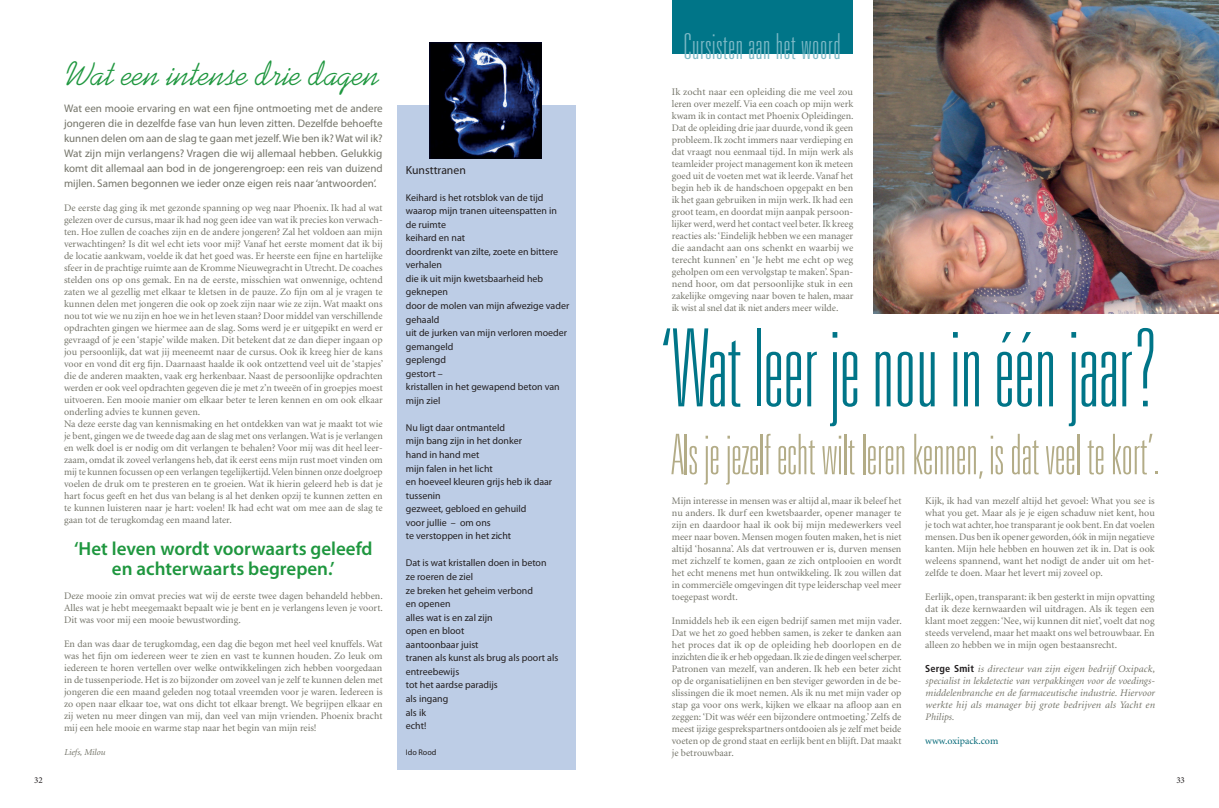
<style>
.page{position:relative;width:1219px;height:808px;background:#fff}
.page>*{position:absolute;margin:0;border:0;box-sizing:border-box;transform-origin:0 0}
.t1{font:100 ultra-condensed 108px "Univers LT Std";color:#007588}
.t2{font:100 ultra-condensed 56px "Univers LT Std";color:#b3ac87}
.t3{font:100 ultra-condensed 35.8px "Univers LT Std";letter-spacing:.02em;color:#7db9c6}
.t4{font:34px "Kaufmann BT";color:#1f973f}
.t5{font:600 19px/20px "Myriad Pro";color:#1f973f;text-align:center}
.t6{font:11.7px "Myriad Pro";color:#231f20}
.t7{font:11px/15px "Myriad Pro";color:#747469;text-align:justify}
.t8{font:10px/12px "Minion";color:#747469;text-align:justify}
.t9{font:italic 10px/12px "Minion";letter-spacing:.01em;color:#747469;text-align:justify}
.t10{font:10px "Minion";color:#006776}
.t11{font:9.9px/13.5px "Myriad Pro";color:#231f20}
.t12{font:italic 9px "Minion";color:#747469}
.t13{font:9px "Minion Pro";color:#231f20}
.t14{font:8.1px "Myriad Pro";color:#231f20}
.s1{font-family:"Frutiger LT Std";font-weight:700;font-style:normal;font-stretch:condensed;color:#231f20}
</style>
<div class="page">
<img style="left:873px;top:0;width:346px;height:313px">
<div style="left:397px;top:105px;width:178px;height:665px;background:#bdcde6"></div>
<img style="left:430px;top:43px;width:111px;height:116px">
<div style="left:672px;top:0;width:180px;height:54px;background:#007588"></div>
<h3 class="t4" style="left:66px;top:54px;width:316px">Wat een intense drie dagen</h3>
<p class="t7" style="left:64px;top:101px;width:320px">Wat een mooie ervaring en wat een fijne ontmoeting met de andere jongeren die in dezelfde fase van hun leven zitten. Dezelfde behoefte kunnen delen om aan de slag te gaan met jezelf. Wie ben ik? Wat wil ik?<br>Wat zijn mijn verlangens? Vragen die wij allemaal hebben. Gelukkig komt dit allemaal aan bod in de jongerengroep: een reis van duizend mijlen. Samen begonnen we ieder onze eigen reis naar ‘antwoorden’.</p>
<p class="t8" style="left:64px;top:202px;width:321px;text-align:left">De eerste dag ging ik met gezonde spanning op weg naar Phoenix. Ik had al wat gelezen over de cursus, maar ik had nog geen idee van wat ik precies kon verwach&shy;ten. Hoe zullen de coaches zijn en de andere jongeren? Zal het voldoen aan mijn verwachtingen? Is dit wel echt iets voor mij? Vanaf het eerste moment dat ik bij de locatie aankwam, voelde ik dat het goed was. Er heerste een fijne en hartelijke sfeer in de prachtige ruimte aan de Kromme Nieuwegracht in Utrecht. De coaches stelden ons op ons gemak. En na de eerste, misschien wat onwennige, ochtend zaten we al gezellig met elkaar te kletsen in de pauze. Zo fijn om al je vragen te kunnen delen met jongeren die ook op zoek zijn naar wie ze zijn. Wat maakt ons nou tot wie we nu zijn en hoe we in het leven staan? Door middel van verschillende opdrachten gingen we hiermee aan de slag. Soms werd je er uitgepikt en werd er gevraagd of je een ‘stapje’ wilde maken. Dit betekent dat ze dan dieper ingaan op jou persoonlijk, dat wat jij meeneemt naar de cursus. Ook ik kreeg hier de kans voor en vond dit erg fijn. Daarnaast haalde ik ook ontzettend veel uit de ‘stapjes’ die de anderen maakten, vaak erg herkenbaar. Naast de persoonlijke opdrachten werden er ook veel opdrachten gegeven die je met z’n tweeën of in groepjes moest uitvoeren. Een mooie manier om elkaar beter te leren kennen en om ook elkaar onderling advies te kunnen geven.<br>Na deze eerste dag van kennismaking en het ontdekken van wat je maakt tot wie je bent, gingen we de tweede dag aan de slag met ons verlangen. Wat is je verlangen en welk doel is er nodig om dit verlangen te behalen? Voor mij was dit heel leer&shy;zaam, omdat ik zoveel verlangens heb, dat ik eerst eens mijn rust moet vinden om mij te kunnen focussen op een verlangen tegelijkertijd. Velen binnen onze doelgroep voelen de druk om te presteren en te groeien. Wat ik hierin geleerd heb is dat je hart focus geeft en het dus van belang is al het denken opzij te kunnen zetten en te kunnen luisteren naar je hart: voelen! Ik had echt wat om mee aan de slag te gaan tot de terugkomdag een maand later.</p>
<h3 class="t5" style="left:74px;top:538px;width:300px">‘Het leven wordt voorwaarts geleefd en achterwaarts begrepen.’</h3>
<p class="t8" style="left:64px;top:590px;width:320px">Deze mooie zin omvat precies wat wij de eerste twee dagen behandeld hebben.<br>Alles wat je hebt meegemaakt bepaalt wie je bent en je verlangens leven je voort.<br>Dit was voor mij een mooie bewustwording.</p>
<p class="t8" style="left:64px;top:638px;width:320px">En dan was daar de terugkomdag, een dag die begon met heel veel knuffels. Wat was het fijn om iedereen weer te zien en vast te kunnen houden. Zo leuk om iedereen te horen vertellen over welke ontwikkelingen zich hebben voorgedaan in de tussenperiode. Het is zo bijzonder om zoveel van je zelf te kunnen delen met jongeren die een maand geleden nog totaal vreemden voor je waren. Iedereen is zo open naar elkaar toe, wat ons dicht tot elkaar brengt. We begrijpen elkaar en zij weten nu meer dingen van mij, dan veel van mijn vrienden. Phoenix bracht mij een hele mooie en warme stap naar het begin van mijn reis!</p>
<p class="t12" style="left:64px;top:748px;width:43px">Liefs, Milou</p>
<p class="t6" style="left:406px;top:163px;width:62px">Kunsttranen</p>
<p class="t11" style="left:406px;top:190px;width:165px">Keihard is het rotsblok van de tijd waarop mijn tranen uiteenspatten in de ruimte<br>keihard en nat<br>doordrenkt van zilte, zoete en bittere verhalen<br>die ik uit mijn kwetsbaarheid heb geknepen<br>door de molen van mijn afwezige vader gehaald<br>uit de jurken van mijn verloren moeder gemangeld<br>geplengd<br>gestort –<br>kristallen in het gewapend beton van mijn ziel</p>
<p class="t11" style="left:406px;top:421px;width:148px">Nu ligt daar ontmanteld<br>mijn bang zijn in het donker<br>hand in hand met<br>mijn falen in het licht<br>en hoeveel kleuren grijs heb ik daar tussenin<br>gezweet, gebloed en gehuild<br>voor jullie – om ons<br>te verstoppen in het zicht</p>
<p class="t11" style="left:406px;top:556px;width:154px">Dat is wat kristallen doen in beton<br>ze roeren de ziel<br>ze breken het geheim verbond<br>en openen<br>alles wat is en zal zijn<br>open en bloot<br>aantoonbaar juist<br>tranen als kunst als brug als poort als entreebewijs<br>tot het aardse paradijs<br>als ingang<br>als ik<br>echt!</p>
<p class="t14" style="left:406px;top:747px;width:32px">Ido Rood</p>
<h3 class="t3" style="left:684px;top:28px;width:158px">Cursisten aan het woord</h3>
<p class="t8" style="left:672px;top:87px;width:183px">Ik zocht naar een opleiding die me veel zou leren over mezelf. Via een coach op mijn werk kwam ik in contact met Phoenix Opleidingen.<br>Dat de opleiding drie jaar duurde, vond ik geen probleem. Ik zocht immers naar verdieping en dat vraagt nou eenmaal tijd. In mijn werk als teamleider project management kon ik meteen goed uit de voeten met wat ik leerde. Vanaf het begin heb ik de handschoen opgepakt en ben ik het gaan gebruiken in mijn werk. Ik had een groot team, en doordat mijn aanpak persoon&shy;lijker werd, werd het contact veel beter. Ik kreeg reacties als: ‘Eindelijk hebben we een manager die aandacht aan ons schenkt en waarbij we terecht kunnen’ en ‘Je hebt me echt op weg geholpen om een vervolgstap te maken’. Span&shy;nend hoor, om dat persoonlijke stuk in een zakelijke omgeving naar boven te halen, maar ik wist al snel dat ik niet anders meer wilde.</p>
<h1 class="t1" style="left:660px;top:313px;width:498px">‘Wat leer je nou in één jaar?</h1>
<h2 class="t2" style="left:672px;top:426px;width:490px">Als je jezelf echt wilt leren kennen, is dat veel te kort’.</h2>
<p class="t8" style="left:672px;top:495px;width:231px">Mijn interesse in mensen was er altijd al, maar ik beleef het nu anders. Ik durf een kwetsbaarder, opener manager te zijn en daardoor haal ik ook bij mijn medewerkers veel meer naar boven. Mensen mogen fouten maken, het is niet altijd ‘hosanna’. Als dat vertrouwen er is, durven mensen met zichzelf te komen, gaan ze zich ontplooien en wordt het echt menens met hun ontwikkeling. Ik zou willen dat in commerciële omgevingen dit type leiderschap veel meer toegepast wordt.</p>
<p class="t8" style="left:672px;top:615px;width:232px">Inmiddels heb ik een eigen bedrijf samen met mijn vader.<br>Dat we het zo goed hebben samen, is zeker te danken aan het proces dat ik op de opleiding heb doorlopen en de inzichten die ik er heb opgedaan. Ik zie de dingen veel scherper.<br>Patronen van mezelf, van anderen. Ik heb een beter zicht op de organisatielijnen en ben steviger geworden in de be&shy;slissingen die ik moet nemen. Als ik nu met mijn vader op stap ga voor ons werk, kijken we elkaar na afloop aan en zeggen: ‘Dit was wéér een bijzondere ontmoeting.’ Zelfs de meest ijzige gesprekspartners ontdooien als je zelf met beide voeten op de grond staat en eerlijk bent en blijft. Dat maakt je betrouwbaar.</p>
<p class="t8" style="left:925px;top:495px;width:231px">Kijk, ik had van mezelf altijd het gevoel: What you see is what you get. Maar als je je eigen schaduw niet kent, hou je toch wat achter, hoe transparant je ook bent. En dat voelen mensen. Dus ben ik opener geworden, óók in mijn negatieve kanten. Mijn hele hebben en houwen zet ik in. Dat is ook weleens spannend, want het nodigt de ander uit om het&shy;zelfde te doen. Maar het levert mij zoveel op.</p>
<p class="t8" style="left:925px;top:591px;width:231px">Eerlijk, open, transparant: ik ben gesterkt in mijn opvatting dat ik deze kernwaarden wil uitdragen. Als ik tegen een klant moet zeggen: ‘Nee, wij kunnen dit niet’, voelt dat nog steeds vervelend, maar het maakt ons wel betrouwbaar. En alleen zo hebben we in mijn ogen bestaansrecht.</p>
<p class="t9" style="left:925px;top:663px;width:231px"><span class="s1">Serge Smit</span> is directeur van zijn eigen bedrijf Oxipack, specialist in lekdetectie van verpakkingen voor de voedings&shy;middelenbranche en de farmaceutische industrie. Hiervoor werkte hij als manager bij grote bedrijven als Yacht en Philips.</p>
<p class="t10" style="left:925px;top:735px;width:75px">www.oxipack.com</p>
<p class="t13" style="left:34px;top:774px;width:10px">32</p>
<p class="t13" style="left:1176px;top:774px;width:10px">33</p>
</div>
